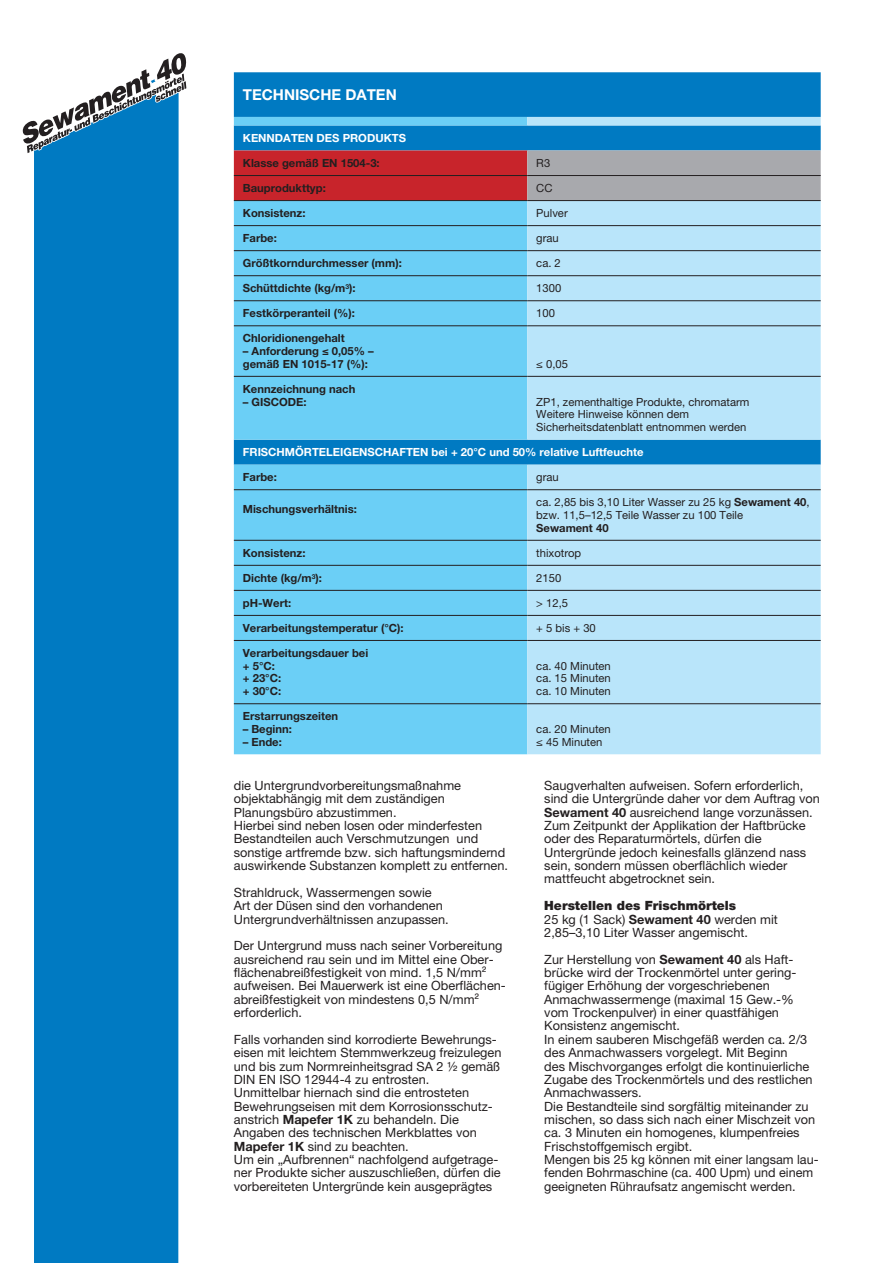
<style>
.page{position:relative;width:893px;height:1263px;background:#fff}
.page>*{position:absolute;margin:0;border:0;box-sizing:border-box;transform-origin:0 0}
.t1{font:700 15px "Helvetica Neue LTW1 G";color:#fff}
.t2{font:12.75px/13.4px "Helvetica Neue LTW1 G";color:#231f20}
.t3{font:700 11.25px/12.8px "Helvetica Neue LTW1 G";color:#231f20}
.t4{font:11.25px/12.8px "Helvetica Neue LTW1 G";color:#231f20}
.t5{font:700 11.25px "Helvetica Neue LTW1 G";color:#fff}
.s1{font-weight:700}
.s2{font-weight:900}
</style>
<div class="page">
<div style="left:34px;top:154px;width:145px;height:1109px;background:#007ac2"></div>
<div style="left:234px;top:72px;width:587px;height:45px;background:#007ac2"></div>
<svg style="left:234px;top:117px;width:293px;height:637px;background:#61c7f0"></svg>
<svg style="left:527px;top:117px;width:294px;height:637px;background:#a9dbf4"></svg>
<svg style="left:234px;top:150px;width:587px;height:50px;background:#b7676d"></svg>
<hr style="left:234px;top:175px;width:293px;height:1px;background:#231f20">
<hr style="left:527px;top:175px;width:294px;height:1px;background:#231f20">
<hr style="left:234px;top:200px;width:293px;height:1px;background:#231f20">
<hr style="left:527px;top:200px;width:294px;height:1px;background:#231f20">
<hr style="left:234px;top:225px;width:293px;height:1px;background:#231f20">
<hr style="left:527px;top:225px;width:294px;height:1px;background:#231f20">
<hr style="left:234px;top:250px;width:293px;height:1px;background:#231f20">
<hr style="left:527px;top:250px;width:294px;height:1px;background:#231f20">
<hr style="left:234px;top:275px;width:293px;height:1px;background:#231f20">
<hr style="left:527px;top:275px;width:294px;height:1px;background:#231f20">
<hr style="left:234px;top:300px;width:293px;height:1px;background:#231f20">
<hr style="left:527px;top:300px;width:294px;height:1px;background:#231f20">
<hr style="left:234px;top:325px;width:293px;height:1px;background:#231f20">
<hr style="left:527px;top:325px;width:294px;height:1px;background:#231f20">
<hr style="left:234px;top:376px;width:293px;height:1px;background:#231f20">
<hr style="left:527px;top:376px;width:294px;height:1px;background:#231f20">
<hr style="left:234px;top:489px;width:293px;height:1px;background:#231f20">
<hr style="left:527px;top:489px;width:294px;height:1px;background:#231f20">
<hr style="left:234px;top:540px;width:293px;height:1px;background:#231f20">
<hr style="left:527px;top:540px;width:294px;height:1px;background:#231f20">
<hr style="left:234px;top:565px;width:293px;height:1px;background:#231f20">
<hr style="left:527px;top:565px;width:294px;height:1px;background:#231f20">
<hr style="left:234px;top:590px;width:293px;height:1px;background:#231f20">
<hr style="left:527px;top:590px;width:294px;height:1px;background:#231f20">
<hr style="left:234px;top:615px;width:293px;height:1px;background:#231f20">
<hr style="left:527px;top:615px;width:294px;height:1px;background:#231f20">
<hr style="left:234px;top:640px;width:293px;height:1px;background:#231f20">
<hr style="left:527px;top:640px;width:294px;height:1px;background:#231f20">
<hr style="left:234px;top:703px;width:293px;height:1px;background:#231f20">
<hr style="left:527px;top:703px;width:294px;height:1px;background:#231f20">
<svg style="left:22px;top:53px;width:165px;height:101px"></svg>
<p class="t1" style="left:243px;top:85px;width:155px">TECHNISCHE DATEN</p>
<p class="t5" style="left:243px;top:131px;width:165px">KENNDATEN DES PRODUKTS</p>
<p class="t3" style="left:243px;top:157px;width:138px">Klasse gemäß EN 1504-3:</p>
<p class="t4" style="left:536px;top:157px;width:15px">R3</p>
<p class="t3" style="left:243px;top:182px;width:84px">Bauprodukttyp:</p>
<p class="t4" style="left:536px;top:182px;width:18px">CC</p>
<p class="t3" style="left:243px;top:207px;width:64px">Konsistenz:</p>
<p class="t4" style="left:536px;top:207px;width:33px">Pulver</p>
<p class="t3" style="left:243px;top:232px;width:35px">Farbe:</p>
<p class="t4" style="left:536px;top:232px;width:24px">grau</p>
<p class="t3" style="left:243px;top:257px;width:160px">Größtkorndurchmesser (mm):</p>
<p class="t4" style="left:536px;top:257px;width:26px">ca. 2</p>
<p class="t3" style="left:243px;top:282px;width:114px">Schüttdichte (kg/m<sup>3</sup>):</p>
<p class="t4" style="left:536px;top:282px;width:27px">1300</p>
<p class="t3" style="left:243px;top:307px;width:114px">Festkörperanteil (%):</p>
<p class="t4" style="left:536px;top:307px;width:20px">100</p>
<p class="t3" style="left:243px;top:332px;width:103px">Chloridionengehalt</p>
<p class="t3" style="left:243px;top:345px;width:132px">– Anforderung ≤ 0,05% – gemäß EN 1015-17 (%):</p>
<p class="t4" style="left:536px;top:357px;width:33px">≤ 0,05</p>
<p class="t3" style="left:243px;top:382px;width:114px">Kennzeichnung nach</p>
<p class="t3" style="left:243px;top:395px;width:65px">– GISCODE:</p>
<p class="t4" style="left:536px;top:395px;width:215px">ZP1, zementhaltige Produkte, chromatarm<br>Weitere Hinweise können dem<br>Sicherheitsdatenblatt entnommen werden</p>
<p class="t5" style="left:243px;top:445px;width:402px">FRISCHMÖRTELEIGENSCHAFTEN bei + 20°C und 50% relative Luftfeuchte</p>
<p class="t3" style="left:243px;top:471px;width:35px">Farbe:</p>
<p class="t4" style="left:536px;top:471px;width:24px">grau</p>
<p class="t3" style="left:243px;top:502px;width:115px">Mischungsverhältnis:</p>
<p class="t4" style="left:536px;top:496px;width:275px">ca. 2,85 bis 3,10 Liter Wasser zu 25 kg <span class="s1">Sewament 40</span>, bzw. 11,5–12,5 Teile Wasser zu 100 Teile</p>
<p class="t3" style="left:536px;top:521px;width:74px">Sewament 40</p>
<p class="t3" style="left:243px;top:546px;width:64px">Konsistenz:</p>
<p class="t4" style="left:536px;top:546px;width:46px">thixotrop</p>
<p class="t3" style="left:243px;top:571px;width:81px">Dichte (kg/m<sup>3</sup>):</p>
<p class="t4" style="left:536px;top:571px;width:27px">2150</p>
<p class="t3" style="left:243px;top:596px;width:50px">pH-Wert:</p>
<p class="t4" style="left:536px;top:596px;width:33px">&gt; 12,5</p>
<p class="t3" style="left:243px;top:621px;width:162px">Verarbeitungstemperatur (°C):</p>
<p class="t4" style="left:536px;top:621px;width:61px">+ 5 bis + 30</p>
<p class="t3" style="left:243px;top:646px;width:127px">Verarbeitungsdauer bei + 5°C:<br>+ 23°C:<br>+ 30°C:</p>
<p class="t4" style="left:536px;top:659px;width:76px;text-align:justify">ca. 40 Minuten ca. 15 Minuten ca. 10 Minuten</p>
<p class="t3" style="left:243px;top:710px;width:97px">Erstarrungszeiten</p>
<p class="t3" style="left:243px;top:722px;width:51px">– Beginn:</p>
<p class="t3" style="left:243px;top:735px;width:40px">– Ende:</p>
<p class="t2" style="left:234px;top:778px;width:276px">die Untergrundvorbereitungsmaßnahme objektabhängig mit dem zuständigen Planungsbüro abzustimmen.<br>Hierbei sind neben losen oder minderfesten Bestandteilen auch Verschmutzungen und sonstige artfremde bzw. sich haftungsmindernd auswirkende Substanzen komplett zu entfernen.</p>
<p class="t2" style="left:234px;top:885px;width:216px">Strahldruck, Wassermengen sowie<br>Art der Düsen sind den vorhandenen<br>Untergrundverhältnissen anzupassen.</p>
<p class="t2" style="left:234px;top:939px;width:272px">Der Untergrund muss nach seiner Vorbereitung ausreichend rau sein und im Mittel eine Ober&shy;flächenabreißfestigkeit von mind. 1,5 N/mm² aufweisen. Bei Mauerwerk ist eine Oberflächen&shy;abreißfestigkeit von mindestens 0,5 N/mm² erforderlich.</p>
<p class="t2" style="left:234px;top:1032px;width:269px">Falls vorhanden sind korrodierte Bewehrungs&shy;eisen mit leichtem Stemmwerkzeug freizulegen und bis zum Normreinheitsgrad SA 2 ½ gemäß DIN EN ISO 12944-4 zu entrosten.<br>Unmittelbar hiernach sind die entrosteten Bewehrungseisen mit dem Korrosionsschutz&shy;anstrich <span class="s1">Mapefer 1K</span> zu behandeln. Die Angaben des technischen Merkblattes von <span class="s1">Mapefer 1K</span> sind zu beachten.<br>Um ein „Aufbrennen“ nachfolgend aufgetrage&shy;ner Produkte sicher auszuschließen, dürfen die vorbereiteten Untergründe kein ausgeprägtes</p>
<p class="t4" style="left:536px;top:722px;width:76px">ca. 20 Minuten ≤ 45 Minuten</p>
<p class="t2" style="left:544px;top:778px;width:277px">Saugverhalten aufweisen. Sofern erforderlich, sind die Untergründe daher vor dem Auftrag von <span class="s1">Sewament 40</span> ausreichend lange vorzunässen.<br>Zum Zeitpunkt der Applikation der Haftbrücke oder des Reparaturmörtels, dürfen die Untergründe jedoch keinesfalls glänzend nass sein, sondern müssen oberflächlich wieder mattfeucht abgetrocknet sein.</p>
<p class="t2" style="left:544px;top:899px;width:235px"><span class="s2">Herstellen des Frischmörtels<br></span>25 kg (1 Sack) <span class="s1">Sewament 40</span> werden mit<br>2,85–3,10 Liter Wasser angemischt.</p>
<p class="t2" style="left:544px;top:952px;width:275px">Zur Herstellung von <span class="s1">Sewament 40</span> als Haft&shy;brücke wird der Trockenmörtel unter gering&shy;fügiger Erhöhung der vorgeschriebenen Anmachwassermenge (maximal 15 Gew.-% vom Trockenpulver) in einer quastfähigen Konsistenz angemischt.<br>In einem sauberen Mischgefäß werden ca. 2/3 des Anmachwassers vorgelegt. Mit Beginn<br>des Mischvorganges erfolgt die kontinuierliche Zugabe des Trockenmörtels und des restlichen Anmachwassers.<br>Die Bestandteile sind sorgfältig miteinander zu mischen, so dass sich nach einer Mischzeit von ca. 3 Minuten ein homogenes, klumpenfreies Frischstoffgemisch ergibt.<br>Mengen bis 25 kg können mit einer langsam lau&shy;fenden Bohrmaschine (ca. 400 Upm) und einem geeigneten Rühraufsatz angemischt werden.</p>
</div>
